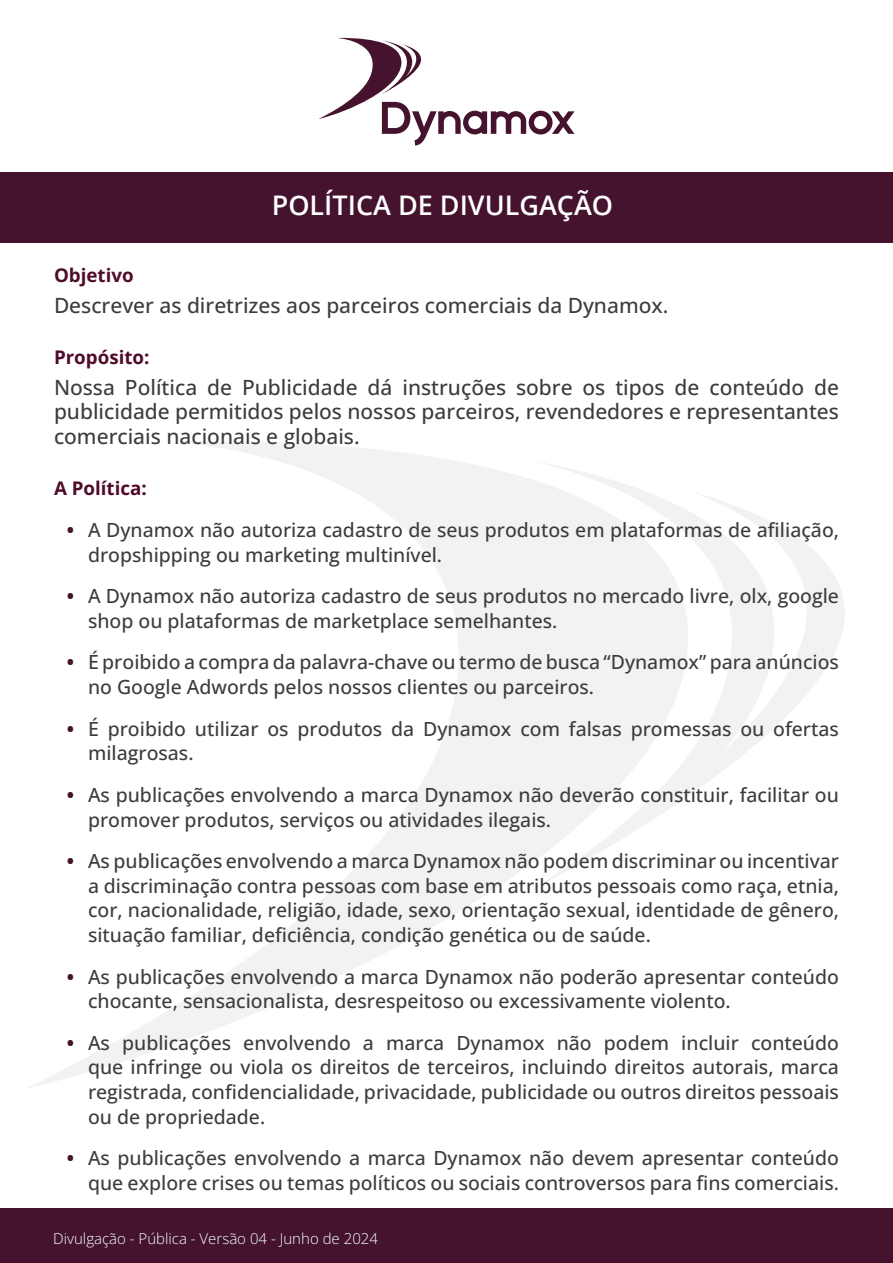
<style>
.page{position:relative;width:893px;height:1263px;background:#fff}
.page>*{position:absolute;margin:0;border:0;box-sizing:border-box;transform-origin:0 0}
.t1{font:600 27px "Open Sans";color:#fff}
.t2{font:500 21px/24.6px "Open Sans";color:#3c3c3b;text-align:justify}
.t3{font:500 19.5px/24.6px "Open Sans";color:#3c3c3b}
.t4{font:700 18.75px "Open Sans";color:#4f0b2a}
.t5{font:300 15px "Open Sans";color:#f3ffff}
.s1{font-weight:700;color:#45132d}
</style>
<div class="page">
<svg style="left:29px;top:441px;width:816px;height:647px"></svg>
<div style="left:0;top:172px;width:893px;height:71px;background:#45132d"></div>
<svg style="left:319px;top:38px;width:255px;height:108px"></svg>
<div style="left:0;top:1209px;width:893px;height:54px;background:#45132d"></div>
<h1 class="t1" style="left:272px;top:187px;width:343px">POLÍTICA DE DIVULGAÇÃO</h1>
<p class="t4" style="left:54px;top:261px;width:81px">Objetivo</p>
<p class="t2" style="left:54px;top:292px;width:616px">Descrever as diretrizes aos parceiros comerciais da Dynamox.</p>
<p class="t4" style="left:54px;top:344px;width:97px">Propósito:</p>
<p class="t2" style="left:54px;top:374px;width:786px">Nossa Política de Publicidade dá instruções sobre os tipos de conteúdo de publicidade permitidos pelos nossos parceiros, revendedores e representantes comerciais nacionais e globais.</p>
<p class="t4" style="left:54px;top:475px;width:94px">A Política:</p>
<p class="t3" style="left:88px;top:517px;width:752px;text-indent:-21px"><span class="s1">•</span> A Dynamox não autoriza cadastro de seus produtos em plataformas de afiliação, dropshipping ou marketing multinível.</p>
<p class="t3" style="left:88px;top:583px;width:752px;text-indent:-21px"><span class="s1">•</span> A Dynamox não autoriza cadastro de seus produtos no mercado livre, olx, google shop ou plataformas de marketplace semelhantes.</p>
<p class="t3" style="left:88px;top:650px;width:752px;text-indent:-21px"><span class="s1">•</span> É proibido a compra da palavra-chave ou termo de busca “Dynamox” para anúncios no Google Adwords pelos nossos clientes ou parceiros.</p>
<p class="t3" style="left:88px;top:716px;width:752px;text-indent:-21px"><span class="s1">•</span> É proibido utilizar os produtos da Dynamox com falsas promessas ou ofertas milagrosas.</p>
<p class="t3" style="left:88px;top:782px;width:752px;text-indent:-21px"><span class="s1">•</span> As publicações envolvendo a marca Dynamox não deverão constituir, facilitar ou promover produtos, serviços ou atividades ilegais.</p>
<p class="t3" style="left:88px;top:848px;width:752px;text-align:justify;text-indent:-21px"><span class="s1">•</span> As publicações envolvendo a marca Dynamox não podem discriminar ou incentivar a discriminação contra pessoas com base em atributos pessoais como raça, etnia, cor, nacionalidade, religião, idade, sexo, orientação sexual, identidade de gênero, situação familiar, deficiência, condição genética ou de saúde.</p>
<p class="t3" style="left:88px;top:964px;width:752px;text-indent:-21px"><span class="s1">•</span> As publicações envolvendo a marca Dynamox não poderão apresentar conteúdo chocante, sensacionalista, desrespeitoso ou excessivamente violento.</p>
<p class="t3" style="left:88px;top:1030px;width:752px;text-align:justify;text-indent:-21px"><span class="s1">•</span> As publicações envolvendo a marca Dynamox não podem incluir conteúdo que infringe ou viola os direitos de terceiros, incluindo direitos autorais, marca registrada, confidencialidade, privacidade, publicidade ou outros direitos pessoais ou de propriedade.</p>
<p class="t3" style="left:67px;top:1145px;width:774px;text-align:right"><span class="s1">•</span> As publicações envolvendo a marca Dynamox não devem apresentar conteúdo que explore crises ou temas políticos ou sociais controversos para fins comerciais.</p>
<p class="t5" style="left:53px;top:1228px;width:326px">Divulgação - Pública - Versão 04 - Junho de 2024</p>
</div>
